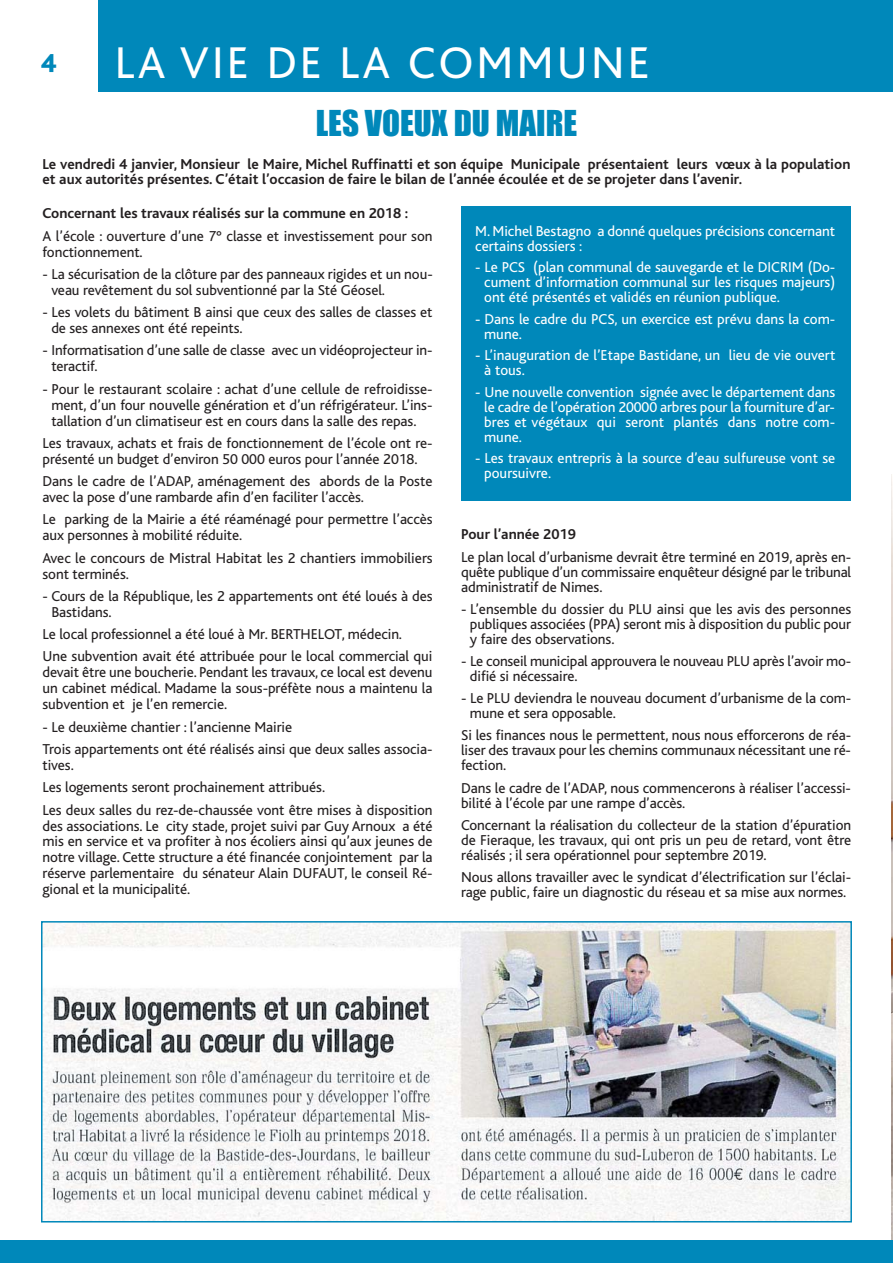
<style>
.page{position:relative;width:893px;height:1263px;background:#fff}
.page>*{position:absolute;margin:0;border:0;box-sizing:border-box;transform-origin:0 0}
.t1{font:46.5px "Bliss";letter-spacing:.07em;color:#fff}
.t2{font:33px "Impact";color:#0088ba}
.t3{font:800 27px "Bliss";color:#0088ba}
.t4{font:15px/15.9px "Bliss";letter-spacing:-.005em;color:#231f20}
.t5{font:15px/15px "Bliss";color:#fff}
.t6{font:700 15px/15px "Bliss";color:#231f20}
</style>
<div class="page">
<img style="left:892px;top:584px;width:1px;height:657px">
<div style="left:0;top:1241px;width:893px;height:22px;background:#0088ba"></div>
<div style="left:99px;top:0;width:794px;height:92px;background:#0088ba"></div>
<img style="left:44px;top:924px;width:805px;height:295px">
<div style="left:41px;top:921px;width:811px;height:301px;border:2px solid #0088ba"></div>
<div style="left:461px;top:206px;width:389px;height:295px;background:#0088ba"></div>
<img style="left:892px;top:489px;width:1px;height:95px">
<h3 class="t3" style="left:41px;top:53px;width:17px">4</h3>
<h1 class="t1" style="left:115px;top:45px;width:536px">LA VIE DE LA COMMUNE</h1>
<h2 class="t2" style="left:316px;top:112px;width:263px">LES VOEUX DU MAIRE</h2>
<p class="t6" style="left:43px;top:158px;width:809px">Le vendredi 4 janvier, Monsieur le Maire, Michel Ruffinatti et son équipe Municipale présentaient leurs vœux à la population et aux autorités présentes. C’était l’occasion de faire le bilan de l’année écoulée et de se projeter dans l’avenir.</p>
<p class="t5" style="left:475px;top:225px;width:361px">M. Michel Bestagno a donné quelques précisions concernant certains dossiers :</p>
<p class="t5" style="left:484px;top:261px;width:353px;text-align:justify;text-indent:-9px">- Le PCS (plan communal de sauvegarde et le DICRIM (Do&shy;cument d’information communal sur les risques majeurs) ont été présentés et validés en réunion publique.</p>
<p class="t5" style="left:484px;top:313px;width:353px;text-indent:-9px">- Dans le cadre du PCS, un exercice est prévu dans la com&shy;mune.</p>
<p class="t5" style="left:484px;top:349px;width:353px;text-indent:-9px">- L’inauguration de l’Etape Bastidane, un lieu de vie ouvert à tous.</p>
<p class="t5" style="left:484px;top:385px;width:353px;text-align:justify;text-indent:-9px">- Une nouvelle convention signée avec le département dans le cadre de l’opération 20000 arbres pour la fourniture d’ar&shy;bres et végétaux qui seront plantés dans notre com&shy;mune.</p>
<p class="t5" style="left:484px;top:452px;width:353px;text-indent:-9px">- Les travaux entrepris à la source d’eau sulfureuse vont se poursuivre.</p>
<p class="t6" style="left:43px;top:207px;width:367px">Concernant les travaux réalisés sur la commune en 2018 :</p>
<p class="t4" style="left:43px;top:229px;width:391px">A l’école : ouverture d’une 7° classe et investissement pour son fonctionnement.</p>
<p class="t4" style="left:51px;top:267px;width:383px;text-indent:-9px">- La sécurisation de la clôture par des panneaux rigides et un nou&shy;veau revêtement du sol subventionné par la Sté Géosel.</p>
<p class="t4" style="left:51px;top:306px;width:383px;text-indent:-9px">- Les volets du bâtiment B ainsi que ceux des salles de classes et de ses annexes ont été repeints.</p>
<p class="t4" style="left:51px;top:344px;width:383px;text-indent:-9px">- Informatisation d’une salle de classe avec un vidéoprojecteur in&shy;teractif.</p>
<p class="t4" style="left:43px;top:382px;width:392px;text-align:center">- Pour le restaurant scolaire : achat d’une cellule de refroidisse&shy;ment, d’un four nouvelle génération et d’un réfrigérateur. L’ins&shy;tallation d’un climatiseur est en cours dans la salle des repas.</p>
<p class="t4" style="left:43px;top:436px;width:391px">Les travaux, achats et frais de fonctionnement de l’école ont re&shy;présenté un budget d’environ 50 000 euros pour l’année 2018.</p>
<p class="t4" style="left:43px;top:475px;width:392px">Dans le cadre de l’ADAP, aménagement des abords de la Poste avec la pose d’une rambarde afin d’en faciliter l’accès.</p>
<p class="t4" style="left:43px;top:513px;width:391px">Le parking de la Mairie a été réaménagé pour permettre l’accès aux personnes à mobilité réduite.</p>
<p class="t4" style="left:43px;top:551px;width:392px">Avec le concours de Mistral Habitat les 2 chantiers immobiliers sont terminés.</p>
<p class="t4" style="left:51px;top:589px;width:383px;text-indent:-9px">- Cours de la République, les 2 appartements ont été loués à des<br>Bastidans.</p>
<p class="t4" style="left:43px;top:624px;width:391px;line-height:22.4px">Le local professionnel a été loué à Mr. BERTHELOT, médecin.<br>Une subvention avait été attribuée pour le local commercial qui</p>
<p class="t4" style="left:43px;top:666px;width:392px;text-align:justify">devait être une boucherie. Pendant les travaux, ce local est devenu un cabinet médical. Madame la sous-préfète nous a maintenu la subvention et je l’en remercie.</p>
<p class="t4" style="left:43px;top:717px;width:391px;line-height:22.4px">- Le deuxième chantier : l’ancienne Mairie<br>Trois appartements ont été réalisés ainsi que deux salles associa-</p>
<p class="t4" style="left:43px;top:755px;width:391px;line-height:22.4px">tives.<br>Les logements seront prochainement attribués.<br>Les deux salles du rez-de-chaussée vont être mises à disposition</p>
<p class="t4" style="left:43px;top:819px;width:392px;text-align:justify">des associations. Le city stade, projet suivi par Guy Arnoux a été mis en service et va profiter à nos écoliers ainsi qu’aux jeunes de notre village. Cette structure a été financée conjointement par la réserve parlementaire du sénateur Alain DUFAUT, le conseil Ré&shy;gional et la municipalité.</p>
<p class="t6" style="left:461px;top:528px;width:116px">Pour l’année 2019</p>
<p class="t4" style="left:461px;top:550px;width:392px;line-height:15px;text-align:justify">Le plan local d’urbanisme devrait être terminé en 2019, après en&shy;quête publique d’un commissaire enquêteur désigné par le tribunal administratif de Nimes.</p>
<p class="t4" style="left:470px;top:603px;width:383px;line-height:15px;text-align:justify;text-indent:-9px">- L’ensemble du dossier du PLU ainsi que les avis des personnes publiques associées (PPA) seront mis à disposition du public pour y faire des observations.</p>
<p class="t4" style="left:470px;top:655px;width:383px;line-height:15px;text-indent:-9px">- Le conseil municipal approuvera le nouveau PLU après l’avoir mo&shy;difié si nécessaire.</p>
<p class="t4" style="left:470px;top:692px;width:383px;line-height:15px;text-indent:-9px">- Le PLU deviendra le nouveau document d’urbanisme de la com&shy;mune et sera opposable.</p>
<p class="t4" style="left:461px;top:729px;width:391px;line-height:15px;text-align:justify">Si les finances nous le permettent, nous nous efforcerons de réa&shy;liser des travaux pour les chemins communaux nécessitant une ré&shy;fection.</p>
<p class="t4" style="left:461px;top:781px;width:391px;line-height:15px">Dans le cadre de l’ADAP, nous commencerons à réaliser l’accessi&shy;bilité à l’école par une rampe d’accès.</p>
<p class="t4" style="left:461px;top:819px;width:392px;line-height:15px;text-align:justify">Concernant la réalisation du collecteur de la station d’épuration de Fieraque, les travaux, qui ont pris un peu de retard, vont être réalisés ; il sera opérationnel pour septembre 2019.</p>
<p class="t4" style="left:461px;top:871px;width:391px;line-height:15px">Nous allons travailler avec le syndicat d’électrification sur l’éclai&shy;rage public, faire un diagnostic du réseau et sa mise aux normes.</p>
</div>
